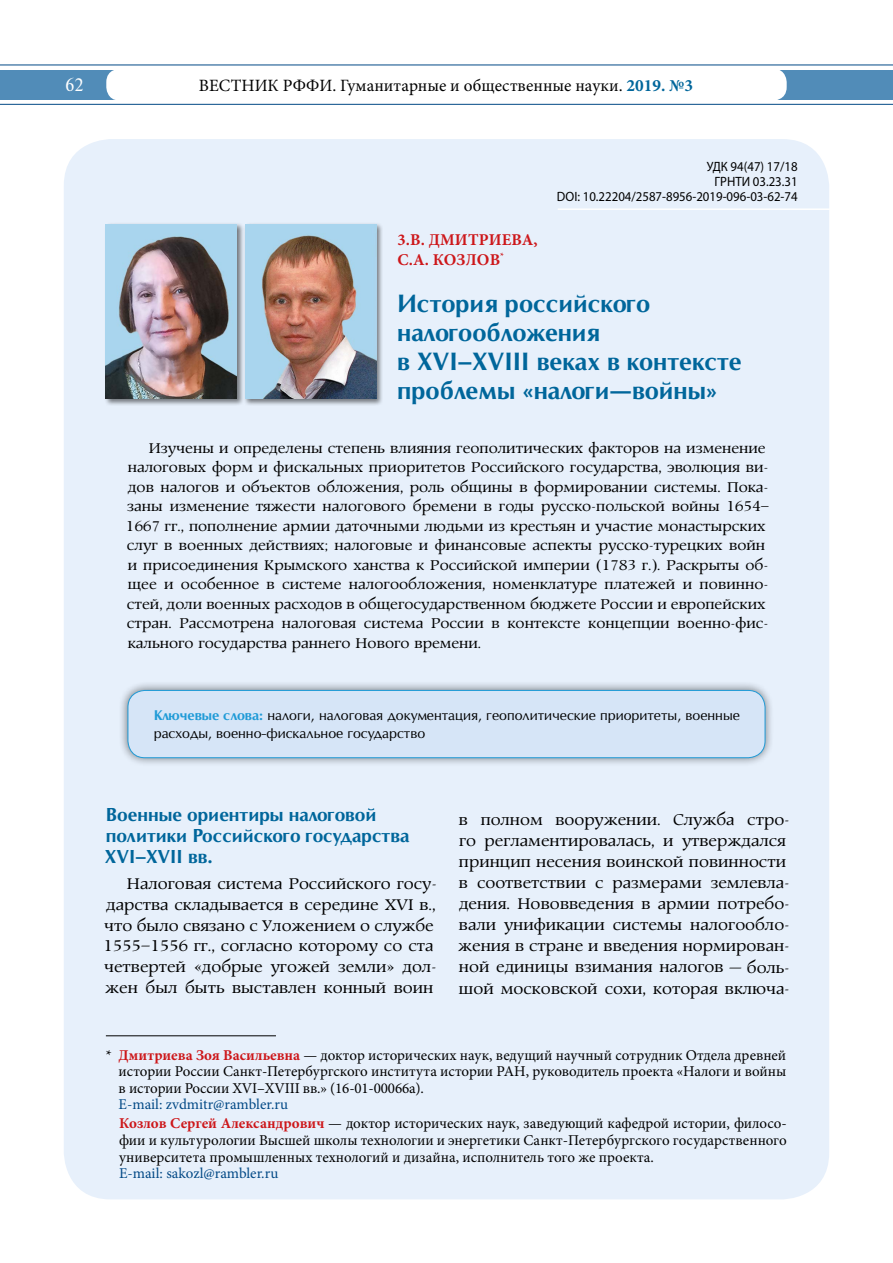
<style>
.page{position:relative;width:893px;height:1263px;background:#fff}
.page>*{position:absolute;margin:0;border:0;box-sizing:border-box;transform-origin:0 0}
.t1{font:700 24px/28.8px "Opium New C";color:#00669b}
.t2{font:700 18px/21px "Opium New C";color:#00669b}
.t3{font:18px "Newton C";color:#fff}
.t4{font:17.25px/21px "Prospect C";color:#000}
.t5{font:17.25px "Minion Pro";color:#000}
.t6{font:700 16.5px/19.8px "Minion Pro";letter-spacing:.01em;color:#cd171a}
.t7{font:15.75px/19.5px "Prospect C";color:#000}
.t8{font:15px/16.5px "Minion Pro";letter-spacing:-.005em;color:#000;text-align:justify}
.t9{font:15px "Minion Pro";color:#024986}
.t10{font:13.5px/18px "Opium New C";color:#000}
.t11{font:13.5px/15px "Myriad Pro";color:#000;text-align:right;scale:.95 1}
.s1{font-weight:700;color:#00669b}
.s2{font-weight:700;color:#209bd7}
.s3{font-weight:700;color:#cd171a}
</style>
<div class="page">
<div style="left:0;top:70px;width:893px;height:30px;background:#518cb8"></div>
<div style="left:106px;top:69px;width:681px;height:32px;background:#fff;border-radius:14px"></div>
<hr style="left:0;top:65px;width:893px;height:1px;background:#024986">
<hr style="left:0;top:104px;width:893px;height:1px;background:#024986">
<div style="left:64px;top:139px;width:765px;height:1060px;background:#e7f0fb;border-radius:47px"></div>
<hr style="left:106px;top:1035px;width:170px;height:1px;background:#000">
<hr style="left:558px;top:208px;width:272px;height:2px;background:#fff">
<div style="left:118px;top:681px;width:656px;height:86px;background:#000;opacity:.5"></div>
<div style="left:128px;top:690px;width:637px;height:68px;background:#d6e5f7;border-radius:17px"></div>
<div style="left:128px;top:690px;width:637px;height:68px;border:1px solid #209bd7;border-radius:17px"></div>
<div style="left:104px;top:222px;width:140px;height:184px;background:#000;opacity:.5"></div>
<img style="left:106px;top:224px;width:131px;height:175px">
<div style="left:243px;top:222px;width:140px;height:184px;background:#000;opacity:.5"></div>
<img style="left:245px;top:224px;width:131px;height:175px">
<p class="t3" style="left:65px;top:75px;width:20px">62</p>
<p class="t5" style="left:199px;top:74px;width:496px">ВЕСТНИК РФФИ. Гуманитарные и общественные науки. <span class="s1">2019. №3</span></p>
<p class="t11" style="left:557px;top:158px;width:255px">УДК 94(47) 17/18<br>ГРНТИ 03.23.31<br>DOI: 10.22204/2587-8956-2019-096-03-62-74</p>
<p class="t6" style="left:397px;top:229px;width:142px">3.В. ДМИТРИЕВА,<br>С.А. КОЗЛОВ<sup>*</sup></p>
<h1 class="t1" style="left:397px;top:289px;width:346px">История российского налогообложения<br>в XVI–XVIII веках в контексте проблемы «налоги—войны»</h1>
<p class="t7" style="left:126px;top:438px;width:645px;text-indent:23px">Изучены и определены степень влияния геополитических факторов на изменение налоговых форм и фискальных приоритетов Российского государства, эволюция ви&shy;дов налогов и объектов обложения, роль общины в формировании системы. Пока&shy;заны изменение тяжести налогового бремени в годы русско-польской войны 1654– 1667 гг., пополнение армии даточными людьми из крестьян и участие монастырских слуг в военных действиях; налоговые и финансовые аспекты русско-турецких войн и присоединения Крымского ханства к Российской империи (1783 г.). Раскрыты об&shy;щее и особенное в системе налогообложения, номенклатуре платежей и повинно&shy;стей, доли военных расходов в общегосударственном бюджете России и европейских стран. Рассмотрена налоговая система России в контексте концепции военно-фис&shy;кального государства раннего Нового времени.</p>
<p class="t10" style="left:154px;top:706px;width:588px"><span class="s2">Ключевые слова:</span> налоги, налоговая документация, геополитические приоритеты, военные расходы, военно-фискальное государство</p>
<p class="t2" style="left:105px;top:804px;width:306px">Военные ориентиры налоговой политики Российского государства<br>XVI–XVII вв.</p>
<p class="t4" style="left:104px;top:873px;width:335px;text-indent:23px">Налоговая система Российского госу&shy;дарства складывается в середине XVI в., что было связано с Уложением о службе 1555–1556 гг., согласно которому со ста четвертей «добрые угожей земли» дол&shy;жен был быть выставлен конный воин</p>
<p class="t4" style="left:458px;top:810px;width:333px">в полном вооружении. Служба стро&shy;го регламентировалась, и утверждался принцип несения воинской повинности в соответствии с размерами землевла&shy;дения. Нововведения в армии потребо&shy;вали унификации системы налогообло&shy;жения в стране и введения нормирован&shy;ной единицы взимания налогов — боль&shy;шой московской сохи, которая включа-</p>
<p class="t8" style="left:119px;top:1046px;width:669px;text-indent:-13px">* <span class="s3">Дмитриева Зоя Васильевна</span> — доктор исторических наук, ведущий научный сотрудник Отдела древней истории России Санкт-Петербургского института истории РАН, руководитель проекта «Налоги и войны в истории России XVI–XVIII вв.» (16-01-00066а).</p>
<p class="t9" style="left:119px;top:1094px;width:171px">E-mail: zvdmitr@rambler.ru</p>
<p class="t8" style="left:119px;top:1115px;width:669px"><span class="s3">Козлов Сергей Александрович</span> — доктор исторических наук, заведующий кафедрой истории, филосо&shy;фии и культурологии Высшей школы технологии и энергетики Санкт-Петербургского государственного университета промышленных технологий и дизайна, исполнитель того же проекта.</p>
<p class="t9" style="left:119px;top:1163px;width:161px">E-mail: sakozl@rambler.ru</p>
</div>
